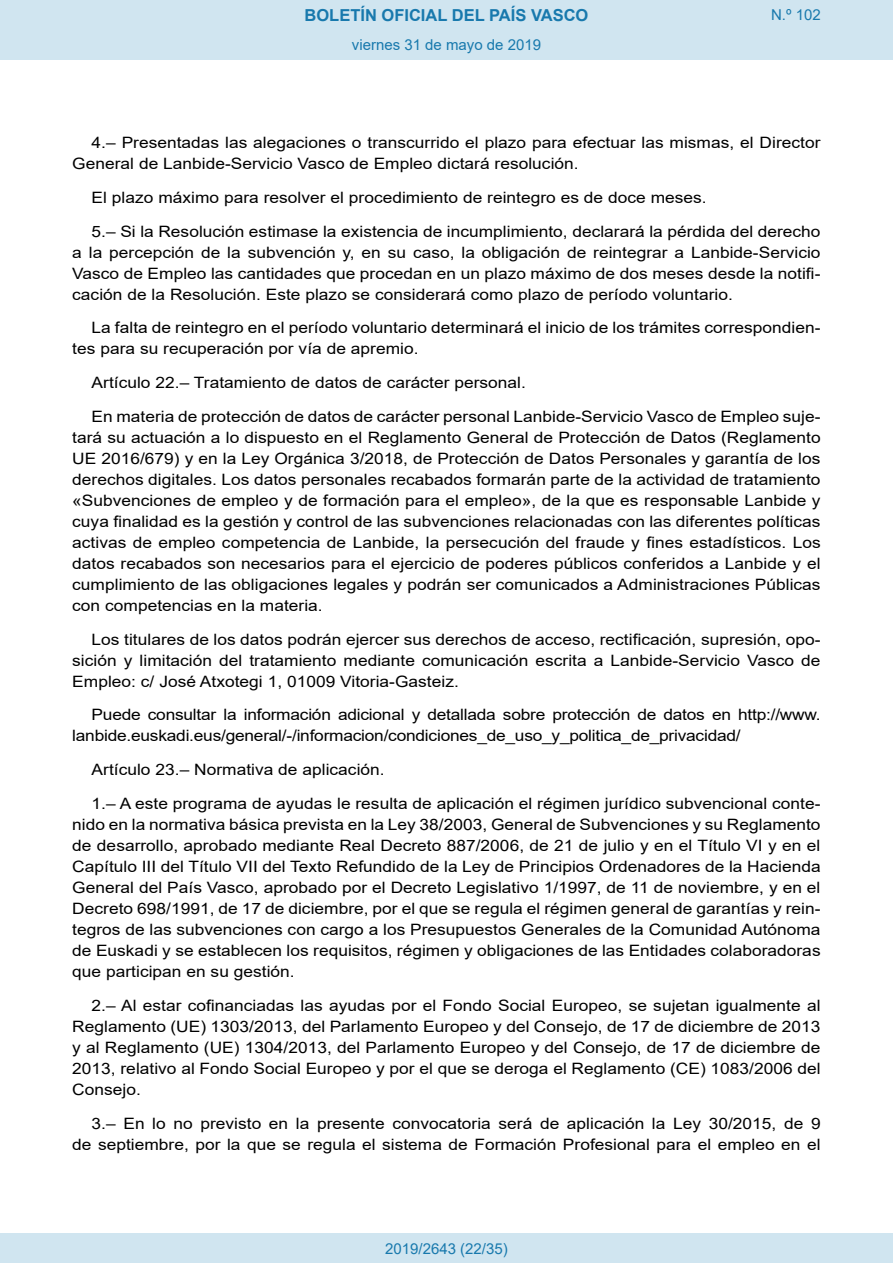
<style>
.page{position:relative;width:893px;height:1263px;background:#fff}
.page>*{position:absolute;margin:0;border:0;box-sizing:border-box;transform-origin:0 0}
.t1{font:700 16.5px "Arial";color:#1879ad}
.BOPVDetalle{font:15.6px/21px "Arial";color:#000;text-align:justify;scale:1.11 1}
.Paginacion_Centro{font:15px "Arial";color:#1879ad}
</style>
<div class="page">
<div style="left:0;top:0;width:893px;height:60px;background:#d0e5f0"></div>
<div style="left:0;top:1233px;width:893px;height:30px;background:#d0e5f0"></div>
<p class="t1" style="left:305px;top:3px;width:285px">BOLETÍN OFICIAL DEL PAÍS VASCO</p>
<p class="Paginacion_Centro" style="left:352px;top:35px;width:191px">viernes 31 de mayo de 2019</p>
<p class="Paginacion_Centro" style="left:771px;top:5px;width:51px">N.º 102</p>
<p class="BOPVDetalle" style="left:72px;top:132px;width:675px;text-indent:19px">4.– Presentadas las alegaciones o transcurrido el plazo para efectuar las mismas, el Director<br>General de Lanbide-Servicio Vasco de Empleo dictará resolución.</p>
<p class="BOPVDetalle" style="left:92px;top:187px;width:556px">El plazo máximo para resolver el procedimiento de reintegro es de doce meses.</p>
<p class="BOPVDetalle" style="left:72px;top:221px;width:676px;text-indent:19px">5.– Si la Resolución estimase la existencia de incumplimiento, declarará la pérdida del derecho a la percepción de la subvención y, en su caso, la obligación de reintegrar a Lanbide-Servicio Vasco de Empleo las cantidades que procedan en un plazo máximo de dos meses desde la notifi&shy;cación de la Resolución. Este plazo se considerará como plazo de período voluntario.</p>
<p class="BOPVDetalle" style="left:72px;top:317px;width:676px;text-indent:19px">La falta de reintegro en el período voluntario determinará el inicio de los trámites correspondien&shy;tes para su recuperación por vía de apremio.</p>
<p class="BOPVDetalle" style="left:92px;top:372px;width:393px">Artículo 22.– Tratamiento de datos de carácter personal.</p>
<p class="BOPVDetalle" style="left:72px;top:406px;width:676px;text-indent:19px">En materia de protección de datos de carácter personal Lanbide-Servicio Vasco de Empleo suje&shy;tará su actuación a lo dispuesto en el Reglamento General de Protección de Datos (Reglamento UE 2016/679) y en la Ley Orgánica 3/2018, de Protección de Datos Personales y garantía de los derechos digitales. Los datos personales recabados formarán parte de la actividad de tratamiento «Subvenciones de empleo y de formación para el empleo», de la que es responsable Lanbide y cuya finalidad es la gestión y control de las subvenciones relacionadas con las diferentes políticas activas de empleo competencia de Lanbide, la persecución del fraude y fines estadísticos. Los datos recabados son necesarios para el ejercicio de poderes públicos conferidos a Lanbide y el cumplimiento de las obligaciones legales y podrán ser comunicados a Administraciones Públicas con competencias en la materia.</p>
<p class="BOPVDetalle" style="left:72px;top:629px;width:676px;text-indent:19px">Los titulares de los datos podrán ejercer sus derechos de acceso, rectificación, supresión, opo&shy;sición y limitación del tratamiento mediante comunicación escrita a Lanbide-Servicio Vasco de Empleo: c/ José Atxotegi 1, 01009 Vitoria-Gasteiz.</p>
<p class="BOPVDetalle" style="left:72px;top:704px;width:676px;text-indent:19px">Puede consultar la información adicional y detallada sobre protección de datos en http://www. lanbide.euskadi.eus/general/-/informacion/condiciones_de_uso_y_politica_de_privacidad/</p>
<p class="BOPVDetalle" style="left:92px;top:759px;width:265px">Artículo 23.– Normativa de aplicación.</p>
<p class="BOPVDetalle" style="left:72px;top:793px;width:676px;text-indent:19px">1.– A este programa de ayudas le resulta de aplicación el régimen jurídico subvencional conte&shy;nido en la normativa básica prevista en la Ley 38/2003, General de Subvenciones y su Reglamento de desarrollo, aprobado mediante Real Decreto 887/2006, de 21 de julio y en el Título VI y en el Capítulo III del Título VII del Texto Refundido de la Ley de Principios Ordenadores de la Hacienda General del País Vasco, aprobado por el Decreto Legislativo 1/1997, de 11 de noviembre, y en el Decreto 698/1991, de 17 de diciembre, por el que se regula el régimen general de garantías y rein&shy;tegros de las subvenciones con cargo a los Presupuestos Generales de la Comunidad Autónoma de Euskadi y se establecen los requisitos, régimen y obligaciones de las Entidades colaboradoras que participan en su gestión.</p>
<p class="BOPVDetalle" style="left:72px;top:995px;width:676px;text-indent:19px">2.– Al estar cofinanciadas las ayudas por el Fondo Social Europeo, se sujetan igualmente al Reglamento (UE) 1303/2013, del Parlamento Europeo y del Consejo, de 17 de diciembre de 2013 y al Reglamento (UE) 1304/2013, del Parlamento Europeo y del Consejo, de 17 de diciembre de 2013, relativo al Fondo Social Europeo y por el que se deroga el Reglamento (CE) 1083/2006 del Consejo.</p>
<p class="BOPVDetalle" style="left:72px;top:1112px;width:676px;text-align:right">3.– En lo no previsto en la presente convocatoria será de aplicación la Ley 30/2015, de 9 de septiembre, por la que se regula el sistema de Formación Profesional para el empleo en el</p>
<p class="Paginacion_Centro" style="left:385px;top:1238px;width:124px">2019/2643 (22/35)</p>
</div>
